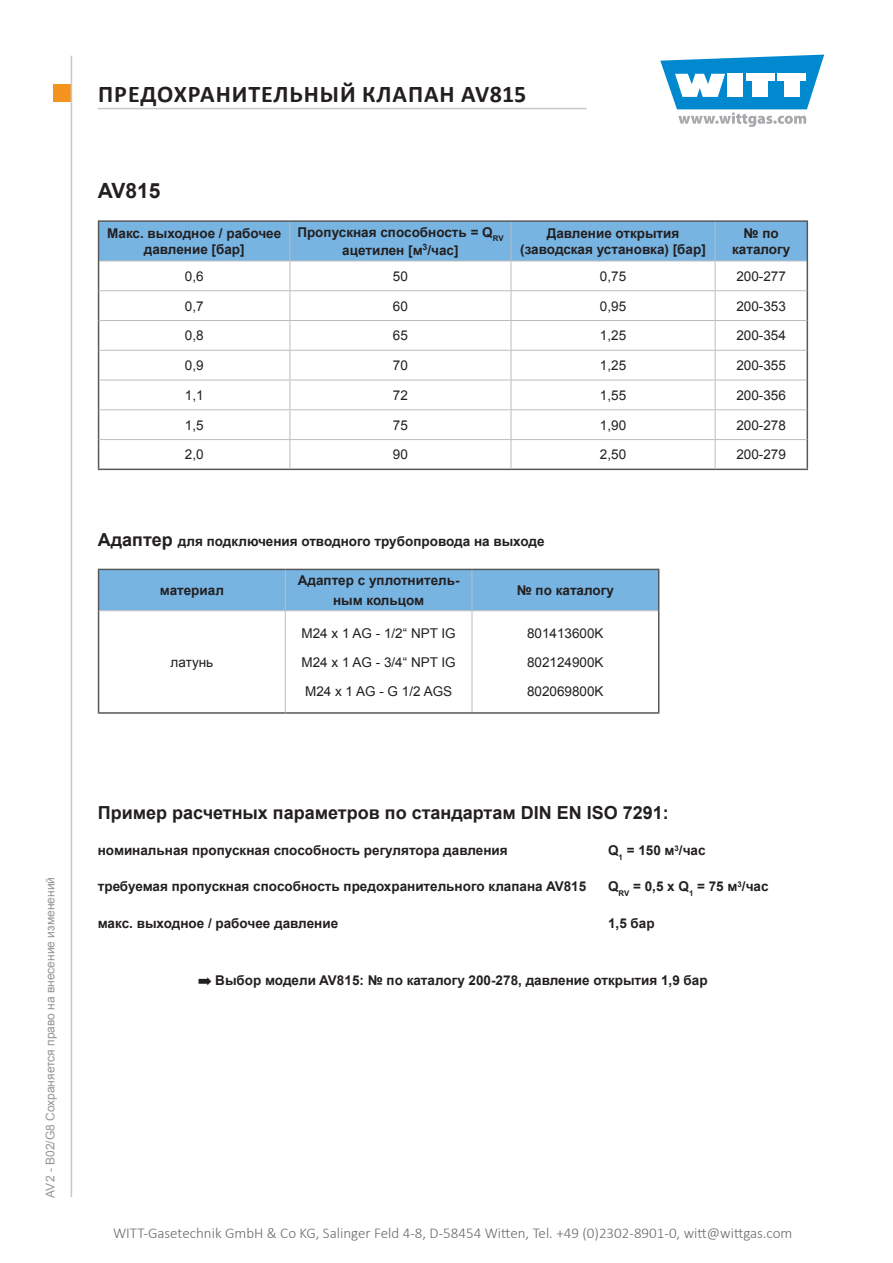
<style>
.page{position:relative;width:893px;height:1263px;background:#fff}
.page>*{position:absolute;margin:0;border:0;box-sizing:border-box;transform-origin:0 0}
.t1{font:700 24px "Calibri";letter-spacing:.04em;color:#231f20}
.Typ_Bez{font:700 21px "Arial";color:#231f20}
.Typ_Bez-2{font:700 18px "Arial";color:#231f20}
.t2{font:300 15px "Calibri";color:#6b6b6e}
.Einleitungstext{font:700 13.5px/16.2px "Arial";color:#231f20;text-align:center}
.Typ_Bez-3{font:700 13.5px "Arial";color:#231f20}
.Einleitungstext-2{font:13.5px "Arial";color:#231f20}
.t3{font:12px "Arial";color:#939598}
.s1{font-size:18px}
</style>
<div class="page">
<div style="left:53px;top:85px;width:17px;height:17px;background:#f4931d"></div>
<svg style="left:660px;top:55px;width:164px;height:72px"></svg>
<hr style="left:71px;top:56px;width:1px;height:1141px;background:#c7c8ca">
<hr style="left:98px;top:108px;width:489px;height:1px;background:#c7c8ca">
<hr style="left:98px;top:220px;width:192px;height:2px;background:#57585a">
<hr style="left:290px;top:220px;width:221px;height:2px;background:#57585a">
<hr style="left:511px;top:220px;width:204px;height:2px;background:#57585a">
<hr style="left:715px;top:220px;width:93px;height:2px;background:#57585a">
<hr style="left:98px;top:469px;width:192px;height:1px;background:#57585a">
<hr style="left:290px;top:469px;width:221px;height:1px;background:#57585a">
<hr style="left:511px;top:469px;width:204px;height:1px;background:#57585a">
<hr style="left:715px;top:469px;width:93px;height:1px;background:#57585a">
<svg style="left:98px;top:221px;width:710px;height:248px"></svg>
<div style="left:99px;top:570px;width:559px;height:40px;background:#77b4e2"></div>
<svg style="left:99px;top:611px;width:559px;height:101px"></svg>
<hr style="left:98px;top:569px;width:187px;height:1px;background:#57585a">
<hr style="left:98px;top:570px;width:1px;height:41px;background:#57585a">
<hr style="left:285px;top:569px;width:187px;height:1px;background:#57585a">
<hr style="left:472px;top:569px;width:187px;height:1px;background:#57585a">
<hr style="left:658px;top:570px;width:1px;height:41px;background:#57585a">
<hr style="left:98px;top:611px;width:1px;height:101px;background:#57585a">
<hr style="left:658px;top:611px;width:1px;height:101px;background:#57585a">
<hr style="left:98px;top:712px;width:187px;height:2px;background:#57585a">
<hr style="left:285px;top:712px;width:187px;height:2px;background:#57585a">
<hr style="left:472px;top:712px;width:187px;height:2px;background:#57585a">
<hr style="left:285px;top:570px;width:1px;height:40px;background:#bcbdc0">
<hr style="left:472px;top:570px;width:1px;height:40px;background:#bcbdc0">
<hr style="left:99px;top:610px;width:186px;height:1px;background:#bcbdc0">
<hr style="left:285px;top:610px;width:187px;height:1px;background:#bcbdc0">
<hr style="left:285px;top:611px;width:1px;height:101px;background:#bcbdc0">
<hr style="left:472px;top:610px;width:186px;height:1px;background:#bcbdc0">
<hr style="left:472px;top:611px;width:1px;height:101px;background:#bcbdc0">
<h1 class="t1" style="left:98px;top:78px;width:430px">ПРЕДОХРАНИТЕЛЬНЫЙ КЛАПАН AV815</h1>
<p class="Typ_Bez" style="left:98px;top:177px;width:64px">AV815</p>
<p class="Einleitungstext" style="left:107px;top:225px;width:176px">Макс. выходное / рабочее давление [бар]</p>
<p class="Einleitungstext" style="left:297px;top:224px;width:208px;line-height:18px">Пропускная способность = Q<sub>RV </sub>ацетилен [м<sup>3</sup>/час]</p>
<p class="Einleitungstext" style="left:520px;top:225px;width:187px">Давление открытия (заводская установка) [бар]</p>
<p class="Einleitungstext" style="left:732px;top:225px;width:60px">№ по каталогу</p>
<p class="Einleitungstext-2" style="left:185px;top:267px;width:20px">0,6</p>
<p class="Einleitungstext-2" style="left:393px;top:267px;width:17px">50</p>
<p class="Einleitungstext-2" style="left:600px;top:267px;width:28px">0,75</p>
<p class="Einleitungstext-2" style="left:736px;top:267px;width:51px">200-277</p>
<p class="Einleitungstext-2" style="left:185px;top:297px;width:20px">0,7</p>
<p class="Einleitungstext-2" style="left:393px;top:297px;width:17px">60</p>
<p class="Einleitungstext-2" style="left:600px;top:297px;width:28px">0,95</p>
<p class="Einleitungstext-2" style="left:736px;top:297px;width:51px">200-353</p>
<p class="Einleitungstext-2" style="left:185px;top:327px;width:20px">0,8</p>
<p class="Einleitungstext-2" style="left:393px;top:327px;width:17px">65</p>
<p class="Einleitungstext-2" style="left:600px;top:327px;width:28px">1,25</p>
<p class="Einleitungstext-2" style="left:736px;top:327px;width:51px">200-354</p>
<p class="Einleitungstext-2" style="left:185px;top:356px;width:20px">0,9</p>
<p class="Einleitungstext-2" style="left:393px;top:356px;width:17px">70</p>
<p class="Einleitungstext-2" style="left:600px;top:356px;width:28px">1,25</p>
<p class="Einleitungstext-2" style="left:736px;top:356px;width:51px">200-355</p>
<p class="Einleitungstext-2" style="left:185px;top:386px;width:20px">1,1</p>
<p class="Einleitungstext-2" style="left:393px;top:386px;width:17px">72</p>
<p class="Einleitungstext-2" style="left:600px;top:386px;width:28px">1,55</p>
<p class="Einleitungstext-2" style="left:736px;top:386px;width:51px">200-356</p>
<p class="Einleitungstext-2" style="left:185px;top:416px;width:20px">1,5</p>
<p class="Einleitungstext-2" style="left:393px;top:416px;width:17px">75</p>
<p class="Einleitungstext-2" style="left:600px;top:416px;width:28px">1,90</p>
<p class="Einleitungstext-2" style="left:736px;top:416px;width:51px">200-278</p>
<p class="Einleitungstext-2" style="left:185px;top:446px;width:20px">2,0</p>
<p class="Einleitungstext-2" style="left:393px;top:446px;width:17px">90</p>
<p class="Einleitungstext-2" style="left:600px;top:446px;width:28px">2,50</p>
<p class="Einleitungstext-2" style="left:736px;top:446px;width:51px">200-279</p>
<p class="Typ_Bez-3" style="left:98px;top:533px;width:448px"><span class="s1">Адаптер</span> для подключения отводного трубопровода на выходе</p>
<p class="Einleitungstext" style="left:160px;top:583px;width:66px">материал</p>
<p class="Einleitungstext" style="left:298px;top:571px;width:163px;line-height:19.5px">Адаптер с уплотнитель&shy;ным кольцом</p>
<p class="Einleitungstext" style="left:517px;top:583px;width:99px">№ по каталогу</p>
<p class="Einleitungstext-2" style="left:171px;top:653px;width:44px">латунь</p>
<p class="Einleitungstext-2" style="left:301px;top:624px;width:156px">M24 x 1 AG - 1/2“ NPT IG</p>
<p class="Einleitungstext-2" style="left:301px;top:653px;width:156px">M24 x 1 AG - 3/4“ NPT IG</p>
<p class="Einleitungstext-2" style="left:305px;top:682px;width:149px">M24 x 1 AG - G 1/2 AGS</p>
<p class="Einleitungstext-2" style="left:527px;top:624px;width:78px">801413600K</p>
<p class="Einleitungstext-2" style="left:527px;top:653px;width:78px">802124900K</p>
<p class="Einleitungstext-2" style="left:527px;top:682px;width:78px">802069800K</p>
<p class="t3" style="left:42px;top:1197px;width:322px;rotate:-90deg">AV2 - B02/G8 Сохраняется право на внесение изменений</p>
<p class="Typ_Bez-2" style="left:98px;top:801px;width:572px">Пример расчетных параметров по стандартам DIN EN ISO 7291:</p>
<p class="Typ_Bez-3" style="left:98px;top:842px;width:411px">номинальная пропускная способность регулятора давления</p>
<p class="Typ_Bez-3" style="left:608px;top:842px;width:99px">Q<sub>1</sub> = 150 м<sup>3</sup>/час</p>
<p class="Typ_Bez-3" style="left:98px;top:878px;width:490px">требуемая пропускная способность предохранительного клапана AV815</p>
<p class="Typ_Bez-3" style="left:608px;top:878px;width:162px">Q<sub>RV</sub> = 0,5 x Q<sub>1</sub> = 75 м<sup>3</sup>/час</p>
<p class="Typ_Bez-3" style="left:98px;top:914px;width:242px">макс. выходное / рабочее давление</p>
<p class="Typ_Bez-3" style="left:608px;top:914px;width:48px">1,5 бар</p>
<p class="Einleitungstext" style="left:215px;top:973px;width:494px">Выбор модели AV815: № по каталогу 200-278, давление открытия 1,9 бар</p>
<p class="t2" style="left:113px;top:1224px;width:681px">WITT-Gasetechnik GmbH &amp; Co KG, Salinger Feld 4-8, D-58454 Witten, Tel. +49 (0)2302-8901-0, witt@wittgas.com</p>
</div>
